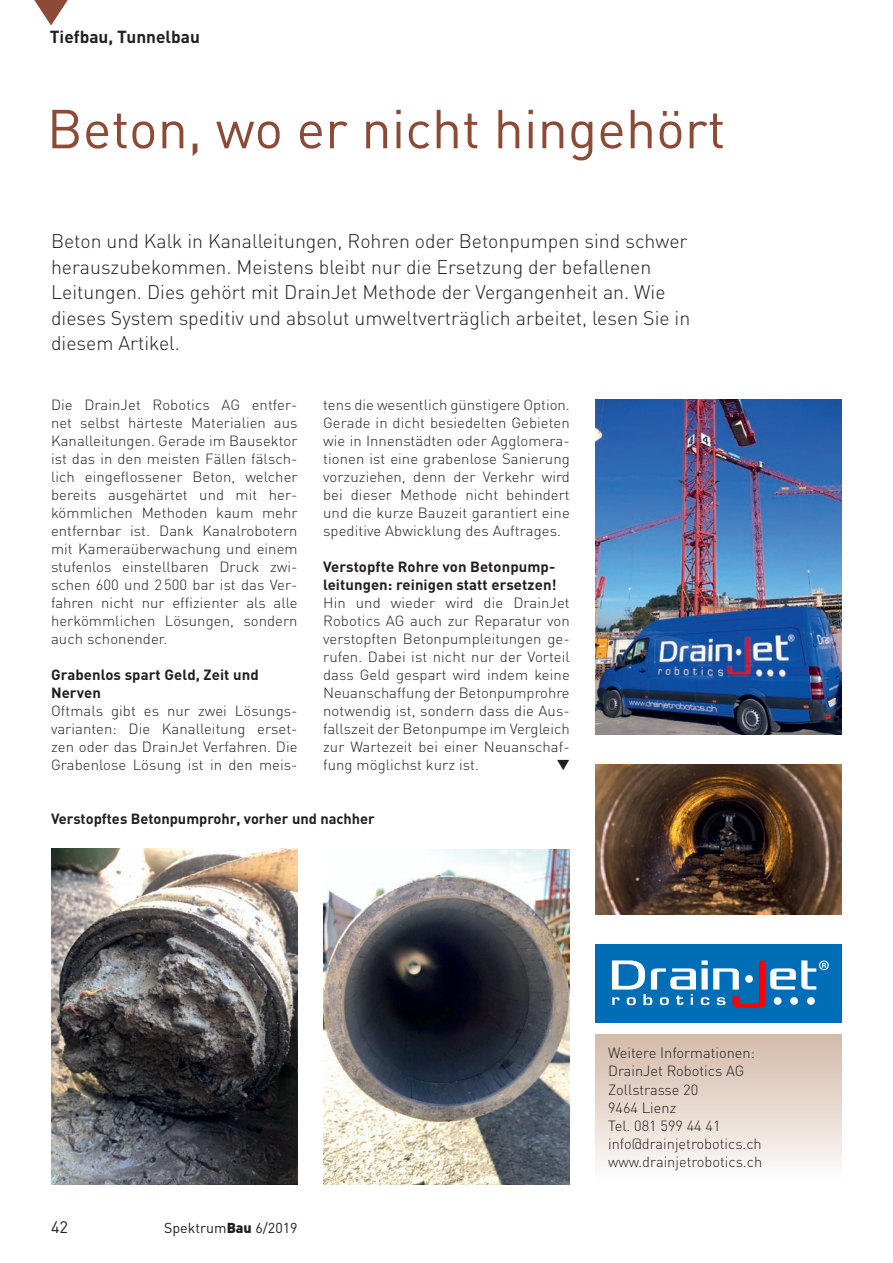
<style>
.page{position:relative;width:893px;height:1263px;background:#fff}
.page>*{position:absolute;margin:0;border:0;box-sizing:border-box;transform-origin:0 0}
.t1{font:54px "DIN";color:#8d4a36}
.t2{font:300 19.5px/25.5px "DIN";color:#231f20}
.t3{font:700 17.25px "DIN";color:#231f20}
.t4{font:16.5px "DIN";color:#231f20}
.t5{font:300 14.7px/18px "DIN";letter-spacing:.005em;color:#231f20;text-align:justify}
.t6{font:700 14.7px/18px "DIN";letter-spacing:.005em;color:#231f20}
.t7{font:14.25px "DIN";color:#231f20}
.s1{font-weight:900}
</style>
<div class="page">
<svg style="left:34px;top:0;width:34px;height:26px"></svg>
<div style="left:595px;top:1034px;width:247px;height:150px;background:linear-gradient(to bottom,#d3b8a8,#fefdfc)"></div>
<img style="left:51px;top:849px;width:247px;height:335px">
<img style="left:323px;top:849px;width:247px;height:335px">
<img style="left:595px;top:400px;width:247px;height:334px">
<img style="left:595px;top:764px;width:247px;height:150px">
<div style="left:595px;top:944px;width:247px;height:78px;background:#006eb6"></div>
<svg style="left:612px;top:960px;width:217px;height:47px"></svg>
<p class="t3" style="left:50px;top:25px;width:152px">Tiefbau, Tunnelbau</p>
<h1 class="t1" style="left:47px;top:95px;width:680px">Beton, wo er nicht hingehört</h1>
<p class="t2" style="left:51px;top:228px;width:641px">Beton und Kalk in Kanalleitungen, Rohren oder Betonpumpen sind schwer herauszubekommen. Meistens bleibt nur die Ersetzung der befallenen Leitungen. Dies gehört mit DrainJet Methode der Vergangenheit an. Wie dieses System speditiv und absolut umweltverträglich arbeitet, lesen Sie in diesem Artikel.</p>
<p class="t5" style="left:51px;top:396px;width:248px">Die DrainJet Robotics AG entfer&shy;net selbst härteste Materialien aus Kanalleitungen. Gerade im Bausektor ist das in den meisten Fällen fälsch&shy;lich eingeflossener Beton, welcher bereits ausgehärtet und mit her&shy;kömmlichen Methoden kaum mehr entfernbar ist. Dank Kanalrobotern mit Kameraüberwachung und einem stufenlos einstellbaren Druck zwi&shy;schen 600 und 2 500 bar ist das Ver&shy;fahren nicht nur effizienter als alle herkömmlichen Lösungen, sondern auch schonender.</p>
<p class="t6" style="left:51px;top:665px;width:209px">Grabenlos spart Geld, Zeit und<br>Nerven</p>
<p class="t5" style="left:51px;top:702px;width:248px">Oftmals gibt es nur zwei Lösungs&shy;varianten: Die Kanalleitung erset&shy;zen oder das DrainJet Verfahren. Die Grabenlose Lösung ist in den meis-</p>
<p class="t5" style="left:323px;top:396px;width:248px">tens die wesentlich günstigere Option.<br>Gerade in dicht besiedelten Gebieten wie in Innenstädten oder Agglomera&shy;tionen ist eine grabenlose Sanierung vorzuziehen, denn der Verkehr wird bei dieser Methode nicht behindert und die kurze Bauzeit garantiert eine speditive Abwicklung des Auftrages.</p>
<p class="t6" style="left:323px;top:557px;width:235px">Verstopfte Rohre von Betonpump&shy;leitungen: reinigen statt ersetzen!</p>
<p class="t5" style="left:323px;top:594px;width:248px">Hin und wieder wird die DrainJet Robotics AG auch zur Reparatur von verstopften Betonpumpleitungen ge&shy;rufen. Dabei ist nicht nur der Vorteil dass Geld gespart wird indem keine Neuanschaffung der Betonpumprohre notwendig ist, sondern dass die Aus&shy;fallszeit der Betonpumpe im Vergleich zur Wartezeit bei einer Neuanschaf&shy;fung möglichst kurz ist.</p>
<p class="t6" style="left:51px;top:809px;width:325px">Verstopftes Betonpumprohr, vorher und nachher</p>
<p class="t4" style="left:51px;top:1217px;width:19px">42</p>
<p class="t7" style="left:164px;top:1219px;width:135px">Spektrum<span class="s1">Bau</span> 6/2019</p>
<p class="t5" style="left:608px;top:1044px;width:156px;text-align:left">Weitere Informationen:<br>DrainJet Robotics AG<br>Zollstrasse 20<br>9464 Lienz<br>Tel. 081 599 44 41 info@drainjetrobotics.ch www.drainjetrobotics.ch</p>
</div>
